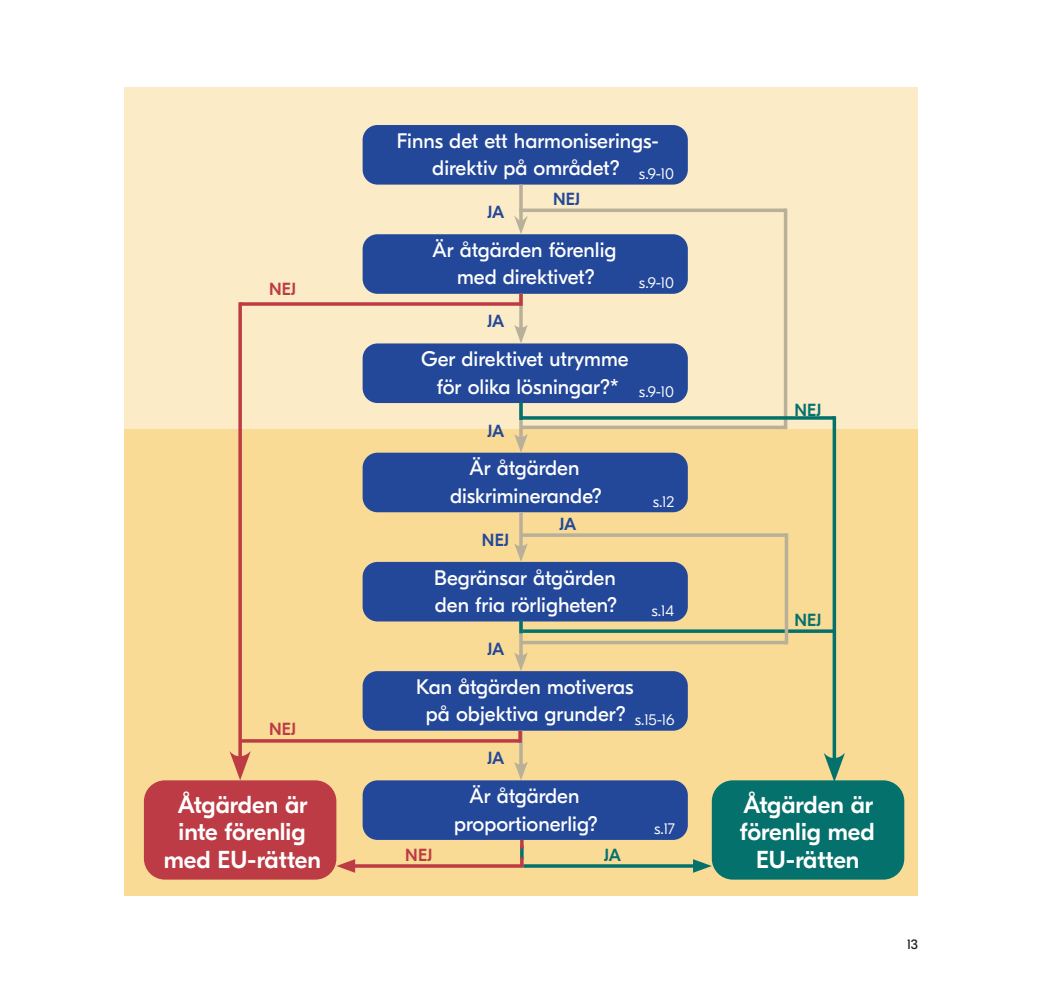
<style>
.page{position:relative;width:1042px;height:983px;background:#fff}
.page>*{position:absolute;margin:0;border:0;box-sizing:border-box;transform-origin:0 0}
.Fotnoter{font:500 24.5px "GT Eesti Display";color:#fff}
.Fotnoter-2{font:21px "GT Eesti Display";color:#fff}
.Brödtext_-_indrag{font:500 17.5px "GT Eesti Display";letter-spacing:-.02em;color:#244899}
.Brödtext_-_indrag-2{font:500 17.5px "GT Eesti Display";letter-spacing:.01em;color:#bd3b44}
.Brödtext_-_indrag-3{font:500 17.5px "GT Eesti Display";letter-spacing:.01em;color:#05716c}
.Fotnoter-3{font:300 15.75px "GT Eesti Display";letter-spacing:-.02em;color:#fff}
.t1{font:14px "GT Eesti Display";color:#231f20}
</style>
<div class="page">
<div style="left:124px;top:87px;width:794px;height:342px;background:#fbecc7"></div>
<div style="left:124px;top:429px;width:794px;height:466px;background:#f9db96"></div>
<div style="left:144px;top:780px;width:192px;height:99px;background:#bd3b44;border-radius:21px"></div>
<div style="left:712px;top:780px;width:192px;height:99px;background:#05716c;border-radius:21px"></div>
<div style="left:363px;top:125px;width:325px;height:59px;background:#244899;border-radius:15px"></div>
<div style="left:363px;top:234px;width:325px;height:60px;background:#244899;border-radius:15px"></div>
<div style="left:363px;top:343px;width:325px;height:60px;background:#244899;border-radius:15px"></div>
<div style="left:363px;top:452px;width:325px;height:60px;background:#244899;border-radius:15px"></div>
<div style="left:363px;top:561px;width:325px;height:60px;background:#244899;border-radius:15px"></div>
<div style="left:363px;top:671px;width:325px;height:59px;background:#244899;border-radius:15px"></div>
<div style="left:363px;top:780px;width:325px;height:59px;background:#244899;border-radius:15px"></div>
<svg style="left:519px;top:184px;width:4px;height:31px"></svg>
<svg style="left:514px;top:215px;width:14px;height:19px"></svg>
<hr style="left:519px;top:294px;width:4px;height:37px;background:#c1b79f">
<svg style="left:514px;top:325px;width:14px;height:18px"></svg>
<svg style="left:519px;top:420px;width:4px;height:14px"></svg>
<svg style="left:514px;top:434px;width:14px;height:18px"></svg>
<hr style="left:519px;top:512px;width:4px;height:37px;background:#b9b09a">
<svg style="left:514px;top:543px;width:14px;height:18px"></svg>
<svg style="left:519px;top:621px;width:4px;height:37px"></svg>
<svg style="left:514px;top:652px;width:14px;height:19px"></svg>
<svg style="left:519px;top:730px;width:4px;height:31px"></svg>
<svg style="left:514px;top:761px;width:14px;height:19px"></svg>
<svg style="left:238px;top:302px;width:4px;height:448px;background:#c44f4f"></svg>
<svg style="left:229px;top:750px;width:22px;height:30px"></svg>
<svg style="left:832px;top:416px;width:4px;height:336px"></svg>
<svg style="left:823px;top:752px;width:22px;height:29px"></svg>
<svg style="left:240px;top:302px;width:279px;height:4px"></svg>
<hr style="left:239px;top:739px;width:281px;height:3px;background:#bd3b44">
<svg style="left:519px;top:294px;width:4px;height:12px"></svg>
<svg style="left:518px;top:730px;width:4px;height:12px"></svg>
<svg style="left:519px;top:208px;width:265px;height:4px"></svg>
<svg style="left:520px;top:425px;width:264px;height:4px"></svg>
<svg style="left:519px;top:402px;width:4px;height:18px"></svg>
<svg style="left:519px;top:619px;width:4px;height:14px"></svg>
<hr style="left:522px;top:629px;width:312px;height:3px;background:#05716c">
<hr style="left:520px;top:533px;width:266px;height:3px;background:#b9b09a">
<svg style="left:522px;top:640px;width:263px;height:4px"></svg>
<hr style="left:784px;top:208px;width:3px;height:221px;background:#b9b09a">
<hr style="left:785px;top:533px;width:3px;height:111px;background:#b9b09a">
<hr style="left:348px;top:864px;width:175px;height:3px;background:#bd3b44">
<svg style="left:336px;top:858px;width:19px;height:14px"></svg>
<hr style="left:523px;top:864px;width:177px;height:3px;background:#05716c">
<svg style="left:693px;top:858px;width:19px;height:14px"></svg>
<svg style="left:520px;top:839px;width:3px;height:25px"></svg>
<hr style="left:520px;top:416px;width:314px;height:3px;background:#05716c">
<p class="Brödtext_-_indrag-2" style="left:269px;top:279px;width:29px">NEJ</p>
<p class="Brödtext_-_indrag-2" style="left:269px;top:719px;width:29px">NEJ</p>
<p class="Fotnoter" style="left:178px;top:791px;width:131px">Åtgärden är</p>
<p class="Fotnoter" style="left:179px;top:818px;width:128px">inte förenlig</p>
<p class="Fotnoter" style="left:164px;top:846px;width:159px">med EU-rätten</p>
<p class="Fotnoter-2" style="left:397px;top:129px;width:264px">Finns det ett harmoniserings-</p>
<p class="Fotnoter-2" style="left:432px;top:156px;width:189px">direktiv på området?</p>
<p class="Fotnoter-3" style="left:639px;top:165px;width:36px">s.9-10</p>
<p class="Brödtext_-_indrag" style="left:487px;top:203px;width:18px">JA</p>
<p class="Brödtext_-_indrag" style="left:553px;top:189px;width:29px">NEJ</p>
<p class="Fotnoter-2" style="left:432px;top:238px;width:185px">Är åtgärden förenlig</p>
<p class="Fotnoter-2" style="left:457px;top:266px;width:139px">med direktivet?</p>
<p class="Brödtext_-_indrag" style="left:487px;top:312px;width:18px">JA</p>
<p class="Fotnoter-2" style="left:421px;top:347px;width:209px">Ger direktivet utrymme</p>
<p class="Fotnoter-2" style="left:437px;top:375px;width:183px">för olika lösningar?*</p>
<p class="Brödtext_-_indrag" style="left:487px;top:421px;width:18px">JA</p>
<p class="Fotnoter-2" style="left:469px;top:456px;width:111px">Är åtgärden</p>
<p class="Fotnoter-2" style="left:450px;top:484px;width:153px">diskriminerande?</p>
<p class="Brödtext_-_indrag" style="left:482px;top:530px;width:29px">NEJ</p>
<p class="Brödtext_-_indrag" style="left:559px;top:514px;width:18px">JA</p>
<p class="Fotnoter-2" style="left:434px;top:566px;width:183px">Begränsar åtgärden</p>
<p class="Fotnoter-2" style="left:435px;top:593px;width:184px">den fria rörligheten?</p>
<p class="Brödtext_-_indrag" style="left:487px;top:639px;width:18px">JA</p>
<p class="Fotnoter-3" style="left:639px;top:274px;width:36px">s.9-10</p>
<p class="Fotnoter-3" style="left:639px;top:383px;width:36px">s.9-10</p>
<p class="Fotnoter-3" style="left:653px;top:492px;width:23px">s.12</p>
<p class="Fotnoter-3" style="left:651px;top:601px;width:24px">s.14</p>
<p class="Fotnoter-2" style="left:416px;top:675px;width:219px">Kan åtgärden motiveras</p>
<p class="Fotnoter-2" style="left:426px;top:702px;width:201px">på objektiva grunder?</p>
<p class="Fotnoter-3" style="left:635px;top:710px;width:41px">s.15-16</p>
<p class="Brödtext_-_indrag-2" style="left:405px;top:845px;width:29px">NEJ</p>
<p class="Brödtext_-_indrag" style="left:487px;top:748px;width:18px">JA</p>
<p class="Fotnoter-2" style="left:469px;top:784px;width:111px">Är åtgärden</p>
<p class="Fotnoter-2" style="left:454px;top:811px;width:145px">proportionerlig?</p>
<p class="Brödtext_-_indrag-3" style="left:604px;top:845px;width:18px">JA</p>
<p class="Fotnoter-3" style="left:654px;top:820px;width:22px">s.17</p>
<p class="Brödtext_-_indrag-3" style="left:794px;top:400px;width:29px">NEJ</p>
<p class="Brödtext_-_indrag-3" style="left:794px;top:610px;width:29px">NEJ</p>
<p class="Fotnoter" style="left:743px;top:791px;width:131px">Åtgärden är</p>
<p class="Fotnoter" style="left:740px;top:818px;width:136px">förenlig med</p>
<p class="Fotnoter" style="left:756px;top:846px;width:105px">EU-rätten</p>
<p class="t1" style="left:907px;top:936px;width:13px">13</p>
</div>
